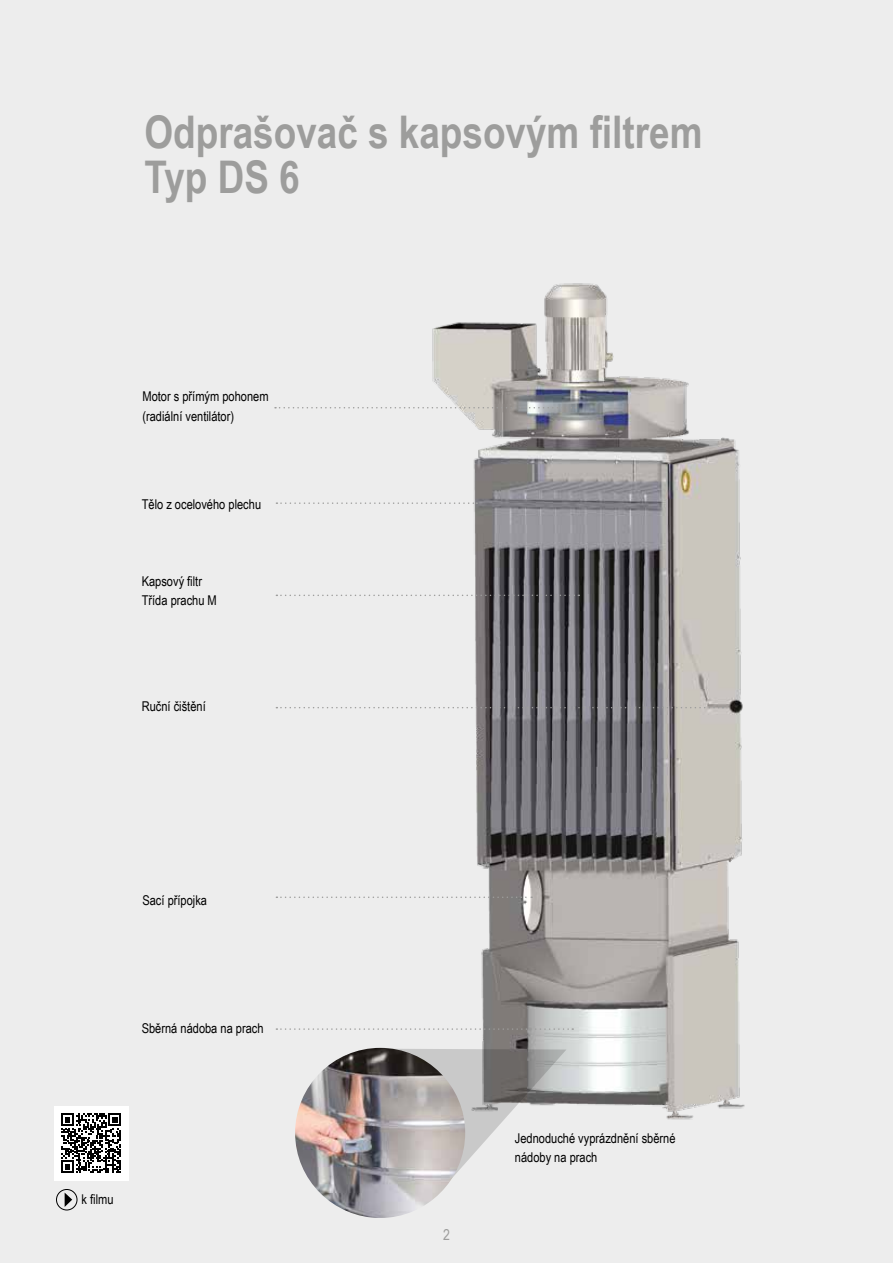
<style>
.page{position:relative;width:893px;height:1263px;background:#ededed}
.page>*{position:absolute;margin:0;border:0;box-sizing:border-box;transform-origin:0 0}
.t1{font:700 45px/45px "Arial Narrow";color:#9d9d9c}
.t2{font:15px "Arial Narrow";color:#9d9d9c}
.t3{font:13.5px/19.5px "Arial Narrow";color:#000}
</style>
<div class="page">
<img style="left:425px;top:283px;width:320px;height:837px">
<svg style="left:276px;top:595px;width:303px;height:1px"></svg>
<svg style="left:276px;top:707px;width:447px;height:1px"></svg>
<svg style="left:276px;top:896px;width:256px;height:2px"></svg>
<svg style="left:276px;top:1028px;width:297px;height:2px"></svg>
<svg style="left:276px;top:502px;width:201px;height:2px"></svg>
<svg style="left:275px;top:407px;width:301px;height:1px"></svg>
<svg style="left:396px;top:1049px;width:170px;height:140px"></svg>
<img style="left:295px;top:1048px;width:170px;height:170px;border-radius:85px">
<div style="left:54px;top:1106px;width:74px;height:74px;background:#fff"></div>
<svg style="left:61px;top:1113px;width:60px;height:60px"></svg>
<div style="left:56px;top:1189px;width:21px;height:21px;border:1px solid #000;border-radius:50%"></div>
<svg style="left:65px;top:1193px;width:7px;height:14px"></svg>
<h1 class="t1" style="left:145px;top:107px;width:559px">Odprašovač s kapsovým filtrem<br>Typ DS 6</h1>
<p class="t3" style="left:142px;top:386px;width:128px">Motor s přímým pohonem (radiální ventilátor)</p>
<p class="t3" style="left:142px;top:494px;width:121px">Tělo z ocelového plechu</p>
<p class="t3" style="left:142px;top:571px;width:77px">Kapsový filtr<br>Třída prachu M</p>
<p class="t3" style="left:142px;top:696px;width:65px">Ruční čištění</p>
<p class="t3" style="left:142px;top:890px;width:66px">Sací přípojka</p>
<p class="t3" style="left:142px;top:1018px;width:123px">Sběrná nádoba na prach</p>
<p class="t3" style="left:82px;top:1189px;width:33px">k filmu</p>
<p class="t2" style="left:443px;top:1223px;width:8px">2</p>
<p class="t3" style="left:515px;top:1128px;width:162px">Jednoduché vyprázdnění sběrné nádoby na prach</p>
</div>
